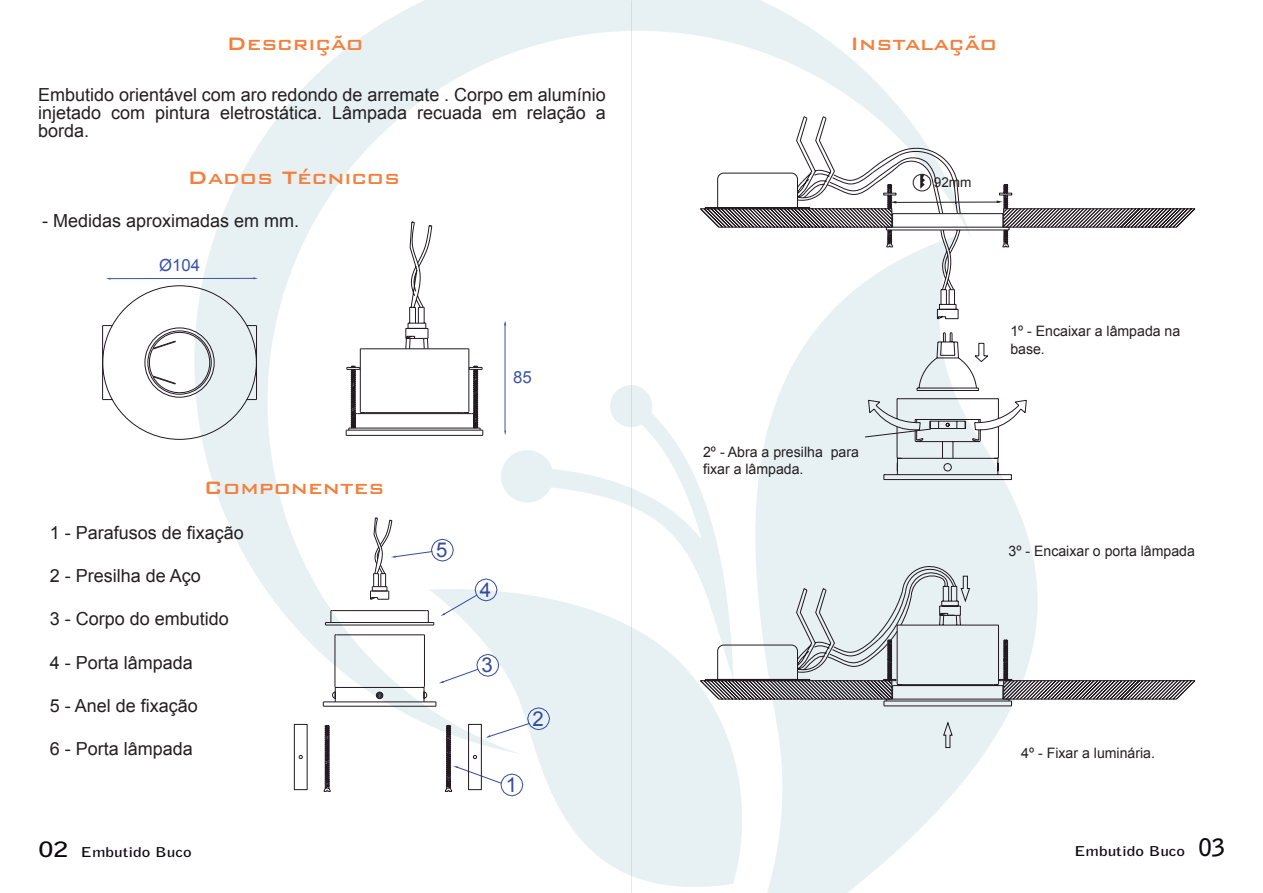
<style>
.page{position:relative;width:1263px;height:893px;background:#fff}
.page>*{position:absolute;margin:0;border:0;box-sizing:border-box;transform-origin:0 0}
.t1{font:500 24px "Bank Gothic BT";color:#f4803d}
.t2{font:20.4px "Arial";color:#354a9f}
.t3{font:18px/18px "Arial";color:#231f20;text-align:justify}
.t4{font:16.8px "Arial";letter-spacing:-.005em;color:#3a54a4}
.t5{font:14.4px/17.2px "Arial";color:#231f20}
.t6{font:13.65px "Arial";color:#231f20}
.t7{font:700 13.5px "Bell Gothic Std";color:#0c090d;scale:1.28 1}
.s1{font-size:21px}
.s2{font-size:24px;color:#0b090d}
</style>
<div class="page">
<img style="left:194px;top:0;width:794px;height:893px">
<hr style="left:505px;top:323px;width:1px;height:108px;background:#3a54a4">
<hr style="left:111px;top:278px;width:143px;height:1px;background:#3a54a4">
<hr style="left:346px;top:435px;width:137px;height:1px;background:#221921">
<svg style="left:148px;top:329px;width:62px;height:66px"></svg>
<div style="left:145px;top:328px;width:69px;height:69px;border:1px solid #221921;border-radius:50%"></div>
<hr style="left:256px;top:326px;width:1px;height:74px;background:#221921">
<hr style="left:102px;top:326px;width:1px;height:74px;background:#221921">
<svg style="left:346px;top:221px;width:137px;height:214px"></svg>
<hr style="left:332px;top:610px;width:95px;height:1px;background:#221921">
<hr style="left:424px;top:635px;width:1px;height:51px;background:#221921">
<hr style="left:337px;top:635px;width:86px;height:1px;background:#221921">
<hr style="left:335px;top:635px;width:1px;height:51px;background:#221921">
<svg style="left:294px;top:654px;width:256px;height:142px"></svg>
<hr style="left:334px;top:625px;width:91px;height:1px;background:#221921">
<hr style="left:325px;top:622px;width:109px;height:1px;background:#221921">
<svg style="left:325px;top:610px;width:9px;height:16px"></svg>
<svg style="left:370px;top:517px;width:127px;height:109px"></svg>
<svg style="left:700px;top:116px;width:495px;height:632px"></svg>
<h1 class="t1" style="left:226px;top:31px;width:138px">Descrição</h1>
<p class="t3" style="left:38px;top:86px;width:569px">Embutido orientável com aro redondo de arremate . Corpo em alumínio injetado com pintura eletrostática. Lâmpada recuada em relação a borda.</p>
<h1 class="t1" style="left:187px;top:164px;width:214px">Dados Técnicos</h1>
<p class="t3" style="left:42px;top:212px;width:259px">- Medidas aproximadas em mm.</p>
<p class="t4" style="left:159px;top:254px;width:43px">Ø104</p>
<h1 class="t1" style="left:204px;top:474px;width:182px">Componentes</h1>
<p class="t3" style="left:50px;top:524px;width:196px">1 - Parafusos de fixação</p>
<p class="t3" style="left:50px;top:567px;width:153px">2 - Presilha de Aço</p>
<p class="t3" style="left:50px;top:610px;width:181px">3 - Corpo do embutido</p>
<p class="t3" style="left:50px;top:653px;width:145px">4 - Porta lâmpada</p>
<p class="t3" style="left:50px;top:697px;width:150px">5 - Anel de fixação</p>
<p class="t3" style="left:50px;top:740px;width:145px">6 - Porta lâmpada</p>
<p class="t4" style="left:513px;top:366px;width:20px">85</p>
<p class="t2" style="left:436px;top:537px;width:13px">5</p>
<p class="t2" style="left:480px;top:576px;width:13px">4</p>
<p class="t2" style="left:482px;top:652px;width:13px">3</p>
<p class="t2" style="left:532px;top:705px;width:13px">2</p>
<p class="t2" style="left:506px;top:771px;width:13px">1</p>
<h1 class="t1" style="left:850px;top:31px;width:149px">Instalação</h1>
<p class="t6" style="left:934px;top:174px;width:39px">92mm</p>
<p class="t5" style="left:703px;top:443px;width:157px">2º - Abra a presilha para fixar a lâmpada.</p>
<p class="t5" style="left:1010px;top:323px;width:171px">1º - Encaixar a lâmpada na base.</p>
<p class="t5" style="left:1008px;top:543px;width:188px">3º - Encaixar o porta lâmpada</p>
<p class="t5" style="left:1021px;top:744px;width:135px">4º - Fixar a luminária.</p>
<p class="t7" style="left:39px;top:843px;width:121px"><span class="s1">02</span> Embutido Buco</p>
<p class="t7" style="left:1074px;top:843px;width:119px">Embutido Buco <span class="s2">03</span></p>
</div>
